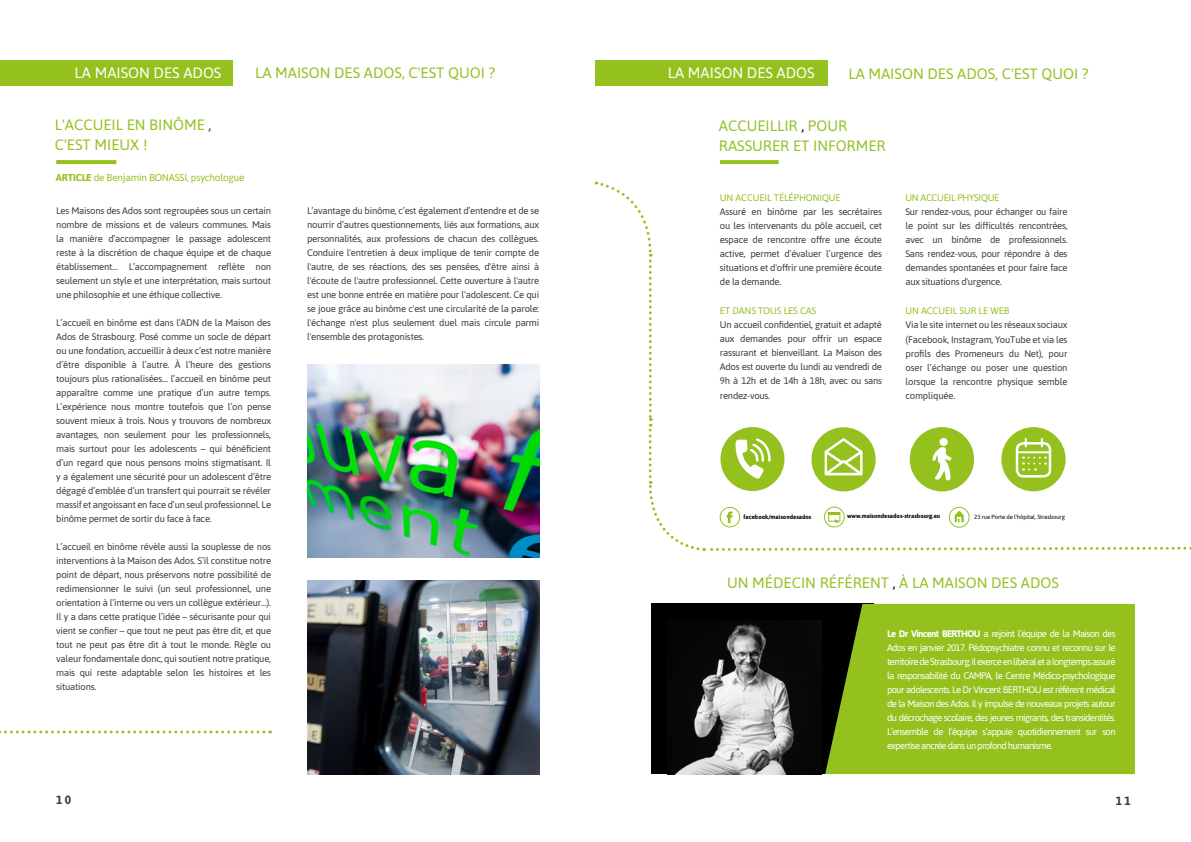
<style>
.page{position:relative;width:1191px;height:842px;background:#fff}
.page>*{position:absolute;margin:0;border:0;box-sizing:border-box;transform-origin:0 0}
.t1{font:15px/20px "Asap";color:#93c126}
.t2{font:15px "Asap";color:#95c121}
.t3{font:15px "Asap";color:#fff}
.t4{font:15px/20px "Asap";color:#95c11f}
.t5{font:700 12px "Asap";color:#3c3c3b}
.t6{font:10px "Asap";letter-spacing:-.02em;color:#95c11f}
.t7{font:9.5px/14px "Asap";letter-spacing:-.025em;color:#3c3c3b;text-align:justify}
.t8{font:9.5px/14px "Asap";letter-spacing:-.07em;color:#fff;text-align:justify}
.t9{font:9.5px "Asap";letter-spacing:-.01em;color:#95c121}
.t10{font:9.5px "Asap";letter-spacing:-.03em;color:#95c121}
.t11{font:700 6px "Asap";color:#000}
.t12{font:6px "Asap";letter-spacing:-.02em;color:#000}
.s1{color:#3c3c3b}
.s2{font-weight:700}
.s3{color:#000}
</style>
<div class="page">
<div style="left:0;top:60px;width:232px;height:25px;background:#95c11f"></div>
<div style="left:595px;top:60px;width:232px;height:25px;background:#95c11f"></div>
<div style="left:651px;top:604px;width:222px;height:170px;background:#000"></div>
<img style="left:675px;top:620px;width:146px;height:154px">
<div style="left:825px;top:604px;width:310px;height:170px;background:#95c11f"></div>
<svg style="left:56px;top:160px;width:60px;height:4px"></svg>
<img style="left:307px;top:364px;width:232px;height:194px">
<img style="left:307px;top:581px;width:232px;height:193px">
<svg style="left:720px;top:160px;width:58px;height:4px"></svg>
<svg style="left:596px;top:181px;width:595px;height:370px"></svg>
<svg style="left:0;top:730px;width:264px;height:3px"></svg>
<h1 class="t3" style="left:75px;top:63px;width:148px">LA MAISON DES ADOS</h1>
<h1 class="t2" style="left:255px;top:63px;width:242px">LA MAISON DES ADOS, C'EST QUOI ?</h1>
<h1 class="t3" style="left:668px;top:63px;width:148px">LA MAISON DES ADOS</h1>
<h1 class="t2" style="left:848px;top:64px;width:242px">LA MAISON DES ADOS, C'EST QUOI ?</h1>
<h1 class="t4" style="left:55px;top:114px;width:158px">L'ACCUEIL EN BINÔME <span class="s1">,<br></span>C'EST MIEUX !</h1>
<p class="t6" style="left:56px;top:171px;width:190px"><span class="s2">ARTICLE</span> de Benjamin BONASSI, psychologue</p>
<p class="t7" style="left:56px;top:203px;width:216px">Les Maisons des Ados sont regroupées sous un certain nombre de missions et de valeurs communes. Mais la manière d’accompagner le passage adolescent reste à la discrétion de chaque équipe et de chaque établissement… L’accompagnement reflète non seulement un style et une interprétation, mais surtout une philosophie et une éthique collective.</p>
<p class="t7" style="left:56px;top:315px;width:216px">L’accueil en binôme est dans l’ADN de la Maison des Ados de Strasbourg. Posé comme un socle de départ ou une fondation, accueillir à deux c’est notre manière d’être disponible à l’autre. À l’heure des gestions toujours plus rationalisées… l’accueil en binôme peut apparaître comme une pratique d’un autre temps.<br>L’expérience nous montre toutefois que l’on pense souvent mieux à trois. Nous y trouvons de nombreux avantages, non seulement pour les professionnels, mais surtout pour les adolescents – qui bénéficient d’un regard que nous pensons moins stigmatisant. Il y a également une sécurité pour un adolescent d’être dégagé d’emblée d’un transfert qui pourrait se révéler massif et angoissant en face d’un seul professionnel. Le binôme permet de sortir du face à face.</p>
<p class="t7" style="left:56px;top:539px;width:216px">L’accueil en binôme révèle aussi la souplesse de nos interventions à la Maison des Ados. S’il constitue notre point de départ, nous préservons notre possibilité de redimensionner le suivi (un seul professionnel, une orientation à l’interne ou vers un collègue extérieur…).<br>Il y a dans cette pratique l’idée – sécurisante pour qui vient se confier – que tout ne peut pas être dit, et que tout ne peut pas être dit à tout le monde. Règle ou valeur fondamentale donc, qui soutient notre pratique, mais qui reste adaptable selon les histoires et les situations.</p>
<p class="t7" style="left:307px;top:203px;width:234px">L’avantage du binôme, c’est également d’entendre et de se nourrir d’autres questionnements, liés aux formations, aux personnalités, aux professions de chacun des collègues.<br>Conduire l'entretien à deux implique de tenir compte de l'autre, de ses réactions, des ses pensées, d'être ainsi à l'écoute de l'autre professionnel. Cette ouverture à l'autre est une bonne entrée en matière pour l'adolescent. Ce qui se joue grâce au binôme c'est une circularité de la parole: l'échange n'est plus seulement duel mais circule parmi l'ensemble des protagonistes.</p>
<h1 class="t1" style="left:719px;top:115px;width:168px">ACCUEILLIR <span class="s3">,</span> POUR<br>RASSURER ET INFORMER</h1>
<p class="t9" style="left:720px;top:191px;width:122px">UN ACCUEIL TÉLÉPHONIQUE</p>
<p class="t7" style="left:720px;top:204px;width:164px">Assuré en binôme par les secrétaires ou les intervenants du pôle accueil, cet espace de rencontre offre une écoute active, permet d’évaluer l’urgence des situations et d'offrir une première écoute de la demande.</p>
<p class="t9" style="left:720px;top:305px;width:98px">ET DANS TOUS LES CAS</p>
<p class="t7" style="left:720px;top:318px;width:164px">Un accueil confidentiel, gratuit et adapté aux demandes pour offrir un espace rassurant et bienveillant. La Maison des Ados est ouverte du lundi au vendredi de 9h à 12h et de 14h à 18h, avec ou sans rendez-vous.</p>
<p class="t10" style="left:905px;top:191px;width:95px">UN ACCUEIL PHYSIQUE</p>
<p class="t7" style="left:905px;top:204px;width:164px">Sur rendez-vous, pour échanger ou faire le point sur les difficultés rencontrées, avec un binôme de professionnels.<br>Sans rendez-vous, pour répondre à des demandes spontanées et pour faire face aux situations d'urgence.</p>
<p class="t9" style="left:905px;top:305px;width:105px">UN ACCUEIL SUR LE WEB</p>
<p class="t7" style="left:905px;top:318px;width:164px">Via le site internet ou les réseaux sociaux (Facebook, Instagram, YouTube et via les profils des Promeneurs du Net), pour oser l’échange ou poser une question lorsque la rencontre physique semble compliquée.</p>
<p class="t11" style="left:743px;top:512px;width:69px">facebook/maisondesados</p>
<p class="t11" style="left:847px;top:512px;width:95px">www.maisondesados-strasbourg.eu</p>
<p class="t12" style="left:974px;top:512px;width:92px">23 rue Porte de l'hôpital, Strasbourg</p>
<h1 class="t1" style="left:727px;top:572px;width:333px">UN MÉDECIN RÉFÉRENT <span class="s3">,</span> À LA MAISON DES ADOS</h1>
<p class="t8" style="left:887px;top:626px;width:230px"><span class="s2">Le Dr Vincent BERTHOU</span> a rejoint l’équipe de la Maison des Ados en janvier 2017. Pédopsychiatre connu et reconnu sur le territoire de Strasbourg, il exerce en libéral et a longtemps assuré la responsabilité du CAMPA, le Centre Médico-psychologique pour adolescents. Le Dr Vincent BERTHOU est référent médical de la Maison des Ados. Il y impulse de nouveaux projets autour du décrochage scolaire, des jeunes migrants, des transidentités.<br>L’ensemble de l’équipe s’appuie quotidiennement sur son expertise ancrée dans un profond humanisme.</p>
<p class="t5" style="left:56px;top:791px;width:17px">10</p>
<p class="t5" style="left:1115px;top:792px;width:17px">11</p>
</div>
